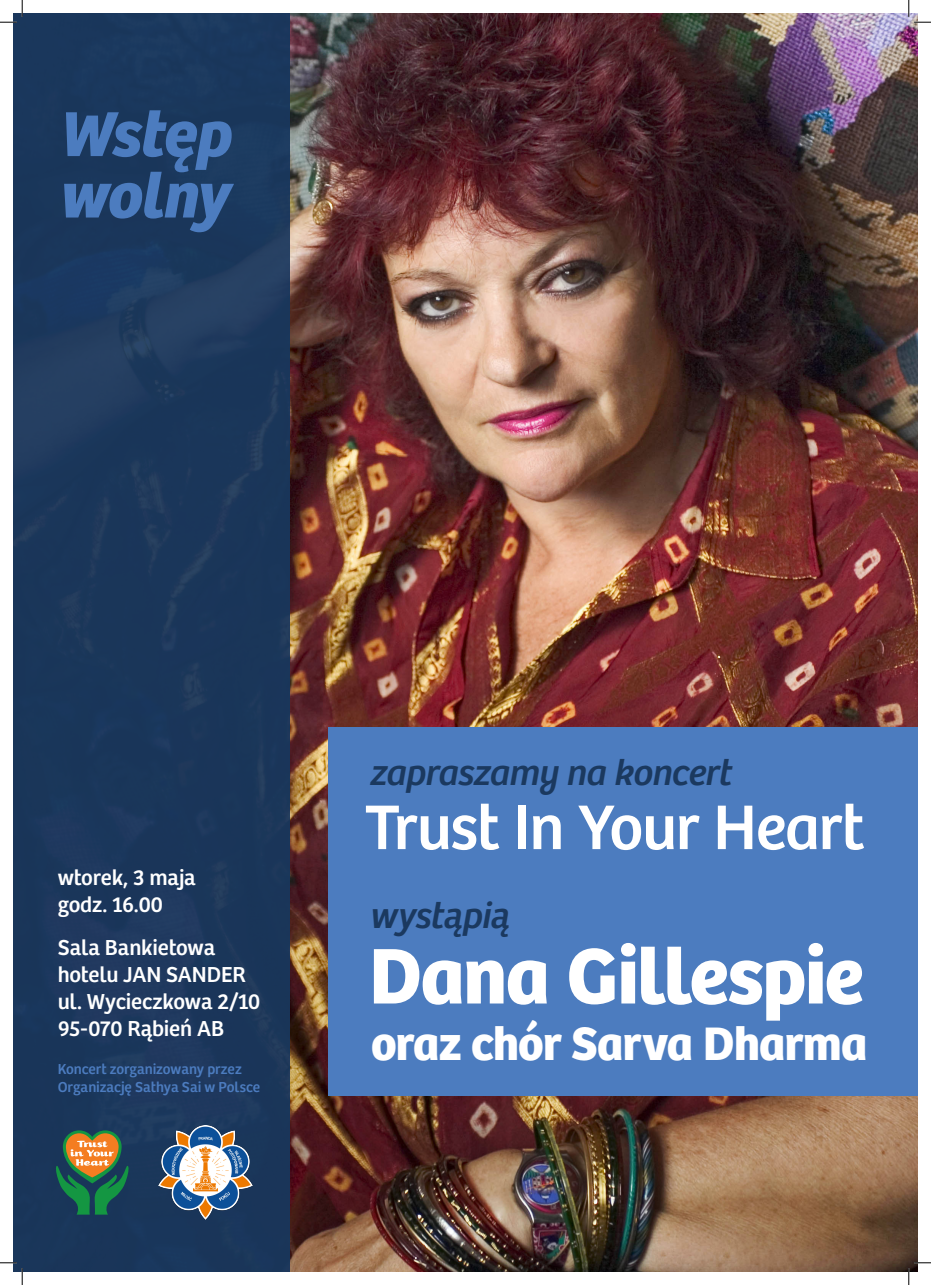
<style>
.page{position:relative;width:931px;height:1285px;background:#fff}
.page>*{position:absolute;margin:0;border:0;box-sizing:border-box;transform-origin:0 0}
.t1{font:700 81.69px "Bree";letter-spacing:-.02em;color:#fff}
.t2{font:italic 700 65.81px/61.4px "Bree";letter-spacing:-.02em;color:#4c7cbf}
.t3{font:65.31px "Bree";letter-spacing:-.02em;color:#fff}
.t4{font:700 48.75px "Bree";letter-spacing:-.02em;color:#fff}
.t5{font:italic 37.5px "Bree";letter-spacing:-.015em;color:#1b395f}
.t6{font:22.5px/27px "Bree";letter-spacing:-.005em;color:#fff}
.t7{font:15px/18px "Bree";letter-spacing:-.005em;color:#4c7cbf}
</style>
<div class="page">
<img style="left:289px;top:13px;width:628px;height:1258px">
<div style="left:328px;top:726px;width:589px;height:369px;background:#4c7cbf"></div>
<div style="left:13px;top:13px;width:276px;height:1258px;background:#1b395f"></div>
<svg style="left:56px;top:1130px;width:72px;height:84px"></svg>
<img style="left:158px;top:1125px;width:94px;height:94px">
<svg style="left:0;top:0;width:23px;height:23px"></svg>
<svg style="left:0;top:1262px;width:23px;height:23px"></svg>
<svg style="left:908px;top:0;width:22px;height:23px"></svg>
<svg style="left:908px;top:1262px;width:22px;height:23px"></svg>
<h2 class="t2" style="left:58px;top:104px;width:174px">Wstęp wolny</h2>
<p class="t6" style="left:58px;top:864px;width:139px">wtorek, 3 maja godz. 16.00</p>
<p class="t6" style="left:58px;top:934px;width:204px">Sala Bankietowa hotelu JAN SANDER ul. Wycieczkowa 2/10<br>95-070 Rąbień AB</p>
<p class="t7" style="left:58px;top:1060px;width:204px">Koncert zorganizowany przez<br>Organizację Sathya Sai w Polsce</p>
<h3 class="t5" style="left:369px;top:751px;width:362px">zapraszamy na koncert</h3>
<h3 class="t3" style="left:364px;top:789px;width:501px">Trust In Your Heart</h3>
<h3 class="t5" style="left:369px;top:894px;width:141px">wystąpią</h3>
<h1 class="t1" style="left:369px;top:927px;width:495px">Dana Gillespie</h1>
<h3 class="t4" style="left:371px;top:1014px;width:498px">oraz chór Sarva Dharma</h3>
</div>
